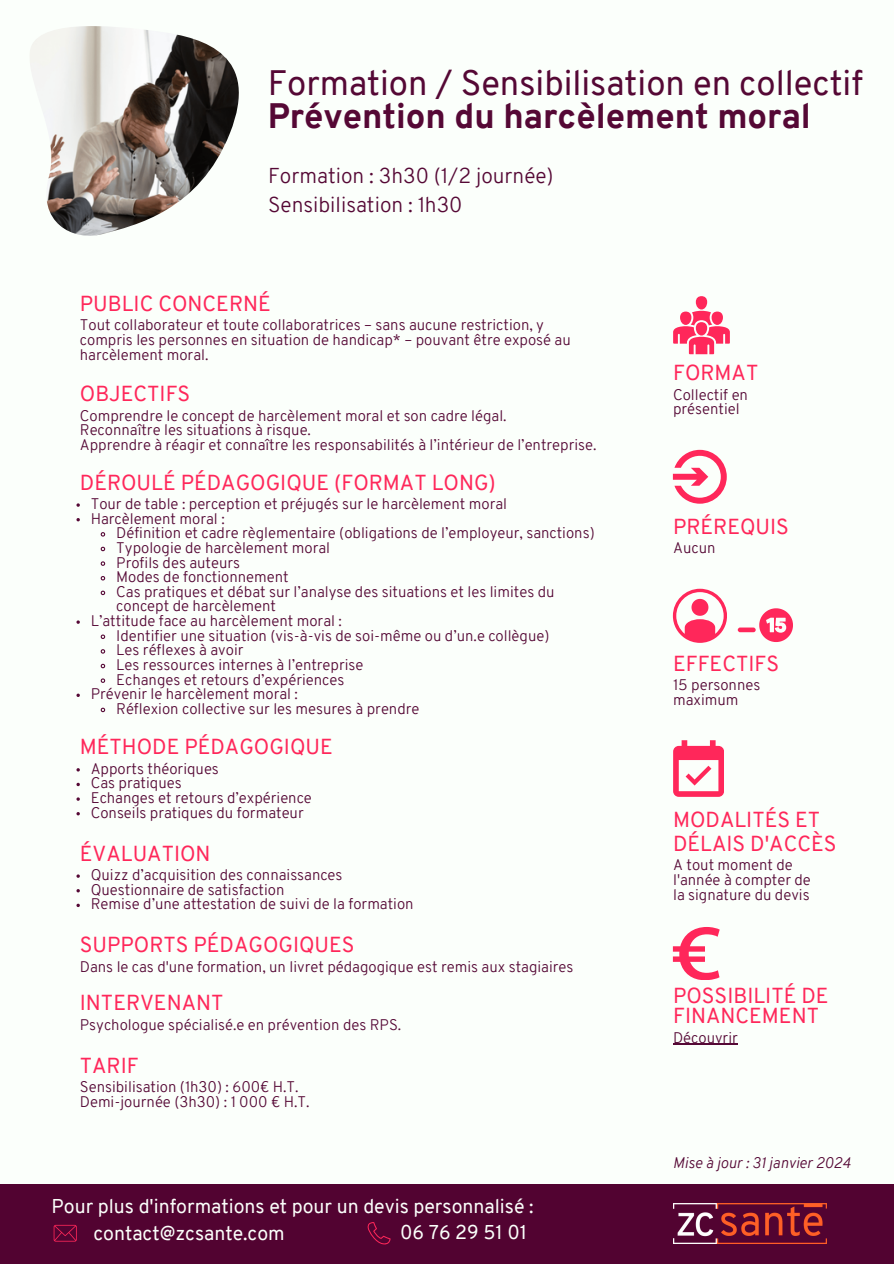
<style>
.page{position:relative;width:894px;height:1264px;background:#fff}
.page>*{position:absolute;margin:0;border:0;box-sizing:border-box;transform-origin:0 0}
.t1{font:34.5px/33.8px "Overpass";color:#550835}
.t2{font:21.15px/23.7px "Overpass";color:#ff275a}
.t3{font:300 21px/29.2px "Overpass";color:#550835}
.t4{font:19.5px "Overpass";color:#fbfffb}
.t5{font:300 15px/14.7px "Overpass";color:#550835}
.t6{font:italic 300 15px "Overpass";color:#550835}
.s1{font-weight:800}
</style>
<div class="page">
<div style="left:0;top:0;width:893px;height:1263px;background:#fbfffb"></div>
<svg style="left:672px;top:450px;width:54px;height:53px"></svg>
<svg style="left:672px;top:588px;width:54px;height:54px"></svg>
<svg style="left:737px;top:608px;width:55px;height:34px"></svg>
<svg style="left:673px;top:296px;width:56px;height:58px"></svg>
<svg style="left:673px;top:740px;width:50px;height:56px"></svg>
<svg style="left:672px;top:927px;width:47px;height:52px"></svg>
<div style="left:0;top:1184px;width:893px;height:79px;background:#520331"></div>
<svg style="left:54px;top:1224px;width:23px;height:17px"></svg>
<svg style="left:367px;top:1222px;width:23px;height:22px"></svg>
<img style="left:673px;top:1203px;width:153px;height:40px">
<svg style="left:76px;top:503px;width:4px;height:4px"></svg>
<svg style="left:76px;top:518px;width:4px;height:3px"></svg>
<svg style="left:100px;top:532px;width:6px;height:5px"></svg>
<svg style="left:100px;top:546px;width:6px;height:6px"></svg>
<svg style="left:100px;top:561px;width:6px;height:5px"></svg>
<svg style="left:100px;top:576px;width:6px;height:5px"></svg>
<svg style="left:100px;top:590px;width:6px;height:6px"></svg>
<svg style="left:76px;top:620px;width:4px;height:4px"></svg>
<svg style="left:100px;top:634px;width:6px;height:5px"></svg>
<svg style="left:100px;top:649px;width:6px;height:5px"></svg>
<svg style="left:100px;top:663px;width:6px;height:6px"></svg>
<svg style="left:100px;top:678px;width:6px;height:5px"></svg>
<svg style="left:76px;top:693px;width:4px;height:4px"></svg>
<svg style="left:100px;top:707px;width:6px;height:6px"></svg>
<svg style="left:76px;top:768px;width:4px;height:3px"></svg>
<svg style="left:76px;top:782px;width:4px;height:4px"></svg>
<svg style="left:76px;top:812px;width:4px;height:3px"></svg>
<svg style="left:76px;top:889px;width:4px;height:3px"></svg>
<svg style="left:76px;top:903px;width:4px;height:4px"></svg>
<hr style="left:673px;top:1043px;width:64px;height:1px;background:#550835">
<img style="left:30px;top:26px;width:209px;height:210px">
<p class="t1" style="left:268px;top:69px;width:596px">Formation / Sensibilisation en collectif<br><span class="s1">Prévention du harcèlement moral</span></p>
<p class="t3" style="left:268px;top:163px;width:287px">Formation : 3h30 (1/2 journée)<br>Sensibilisation : 1h30</p>
<h3 class="t2" style="left:80px;top:294px;width:192px">PUBLIC CONCERNÉ</h3>
<h1 class="t5" style="left:80px;top:319px;width:492px">Tout collaborateur et toute collaboratrices – sans aucune restriction, y compris les personnes en situation de handicap* – pouvant être exposé au harcèlement moral.</h1>
<p class="t2" style="left:80px;top:384px;width:112px">OBJECTIFS</p>
<h2 class="t5" style="left:80px;top:409px;width:428px">Comprendre le concept de harcèlement moral et son cadre légal.</h2>
<p class="t5" style="left:80px;top:424px;width:232px">Reconnaître les situations à risque.</p>
<p class="t5" style="left:80px;top:439px;width:518px">Apprendre à réagir et connaître les responsabilités à l’intérieur de l’entreprise.</p>
<p class="t2" style="left:80px;top:472px;width:417px">DÉROULÉ PÉDAGOGIQUE (FORMAT LONG)</p>
<p class="t5" style="left:91px;top:498px;width:418px">Tour de table : perception et préjugés sur le harcèlement moral</p>
<p class="t5" style="left:91px;top:512px;width:135px">Harcèlement moral :</p>
<p class="t5" style="left:116px;top:527px;width:480px">Définition et cadre règlementaire (obligations de l’employeur, sanctions)</p>
<p class="t5" style="left:116px;top:542px;width:215px">Typologie de harcèlement moral</p>
<p class="t5" style="left:116px;top:556px;width:125px">Profils des auteurs</p>
<p class="t5" style="left:116px;top:571px;width:174px">Modes de fonctionnement</p>
<p class="t5" style="left:116px;top:585px;width:439px">Cas pratiques et débat sur l’analyse des situations et les limites du concept de harcèlement</p>
<p class="t5" style="left:91px;top:615px;width:252px">L’attitude face au harcèlement moral :</p>
<p class="t5" style="left:116px;top:629px;width:434px">Identifier une situation (vis-à-vis de soi-même ou d’un.e collègue)</p>
<p class="t5" style="left:116px;top:644px;width:129px">Les réflexes à avoir</p>
<p class="t5" style="left:116px;top:659px;width:249px">Les ressources internes à l’entreprise</p>
<h2 class="t5" style="left:116px;top:673px;width:229px">Echanges et retours d’expériences</h2>
<p class="t5" style="left:91px;top:688px;width:209px">Prévenir le harcèlement moral :</p>
<p class="t5" style="left:116px;top:702px;width:304px">Réflexion collective sur les mesures à prendre</p>
<h2 class="t2" style="left:80px;top:737px;width:254px">MÉTHODE PÉDAGOGIQUE</h2>
<p class="t5" style="left:91px;top:762px;width:130px">Apports théoriques</p>
<p class="t5" style="left:91px;top:777px;width:92px">Cas pratiques</p>
<h2 class="t5" style="left:91px;top:792px;width:222px">Echanges et retours d’expérience</h2>
<p class="t5" style="left:91px;top:806px;width:214px">Conseils pratiques du formateur</p>
<p class="t2" style="left:80px;top:843px;width:132px">ÉVALUATION</p>
<p class="t5" style="left:91px;top:869px;width:253px">Quizz d’acquisition des connaissances</p>
<h2 class="t5" style="left:91px;top:883px;width:195px">Questionnaire de satisfaction</h2>
<p class="t5" style="left:91px;top:898px;width:324px">Remise d’une attestation de suivi de la formation</p>
<p class="t2" style="left:80px;top:935px;width:276px">SUPPORTS PÉDAGOGIQUES</p>
<p class="t5" style="left:80px;top:960px;width:495px">Dans le cas d'une formation, un livret pédagogique est remis aux stagiaires</p>
<h2 class="t2" style="left:80px;top:993px;width:145px">INTERVENANT</h2>
<p class="t5" style="left:80px;top:1018px;width:323px">Psychologue spécialisé.e en prévention des RPS.</p>
<p class="t2" style="left:80px;top:1055px;width:60px">TARIF</p>
<h2 class="t5" style="left:80px;top:1080px;width:220px">Sensibilisation (1h30) : 600€ H.T.</h2>
<p class="t5" style="left:80px;top:1095px;width:231px">Demi-journée (3h30) : 1 000 € H.T.</p>
<p class="t4" style="left:51px;top:1198px;width:483px">Pour plus d'informations et pour un devis personnalisé :</p>
<p class="t4" style="left:400px;top:1224px;width:128px">06 76 29 51 01</p>
<p class="t4" style="left:93px;top:1224px;width:193px">contact@zcsante.com</p>
<p class="t2" style="left:673px;top:363px;width:87px">FORMAT</p>
<h2 class="t5" style="left:673px;top:388px;width:76px">Collectif en présentiel</h2>
<p class="t2" style="left:673px;top:517px;width:117px">PRÉREQUIS</p>
<h2 class="t5" style="left:673px;top:542px;width:44px">Aucun</h2>
<p class="t2" style="left:673px;top:653px;width:107px">EFFECTIFS</p>
<h2 class="t5" style="left:673px;top:679px;width:89px">15 personnes</h2>
<p class="t5" style="left:673px;top:694px;width:67px">maximum</p>
<p class="t2" style="left:673px;top:810px;width:165px">MODALITÉS ET<br>DÉLAIS D'ACCÈS</p>
<p class="t5" style="left:673px;top:859px;width:139px">A tout moment de l'année à compter de la signature du devis</p>
<h2 class="t2" style="left:673px;top:987px;width:157px;line-height:20.2px">POSSIBILITÉ DE<br>FINANCEMENT</h2>
<p class="t5" style="left:673px;top:1031px;width:66px">Découvrir</p>
<p class="t6" style="left:672px;top:1156px;width:179px">Mise à jour : 31 janvier 2024</p>
</div>
